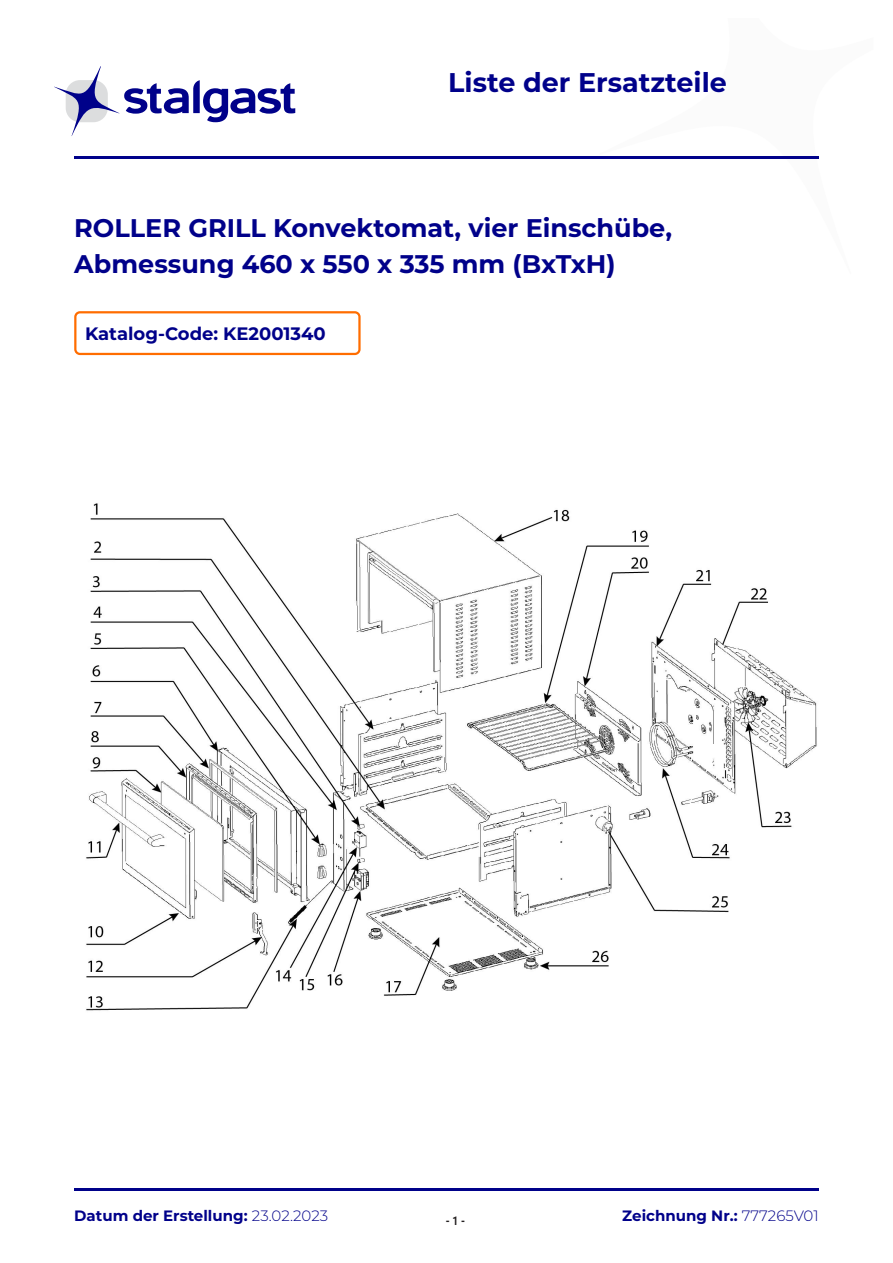
<style>
.page{position:relative;width:893px;height:1263px;background:#fff}
.page>*{position:absolute;margin:0;border:0;box-sizing:border-box;transform-origin:0 0}
.t1{font:700 27px "Montserrat";color:#00018a}
.t2{font:700 25.5px/36px "Montserrat";color:#00018a}
.t3{font:700 18px "Montserrat";color:#00018a}
.t4{font:700 15px "Montserrat";color:#00018a}
.t5{font:700 12px "Roboto";color:#231f20;scale:.86 1}
.s1{font-weight:300}
</style>
<div class="page">
<svg style="left:54px;top:66px;width:241px;height:70px"></svg>
<hr style="left:74px;top:156px;width:745px;height:2px;background:#00018a">
<hr style="left:74px;top:1188px;width:745px;height:3px;background:#00018a">
<div style="left:74px;top:311px;width:287px;height:44px;border:2px solid #ff6d00;border-radius:5px"></div>
<img style="left:86px;top:503px;width:731px;height:508px">
<p class="t1" style="left:448px;top:63px;width:280px">Liste der Ersatzteile</p>
<p class="t2" style="left:74px;top:209px;width:599px">ROLLER GRILL Konvektomat, vier Einschübe,<br>Abmessung 460 x 550 x 335 mm (BxTxH)</p>
<p class="t3" style="left:85px;top:320px;width:242px">Katalog-Code: KE2001340</p>
<p class="t4" style="left:74px;top:1205px;width:255px">Datum der Erstellung: <span class="s1">23.02.2023</span></p>
<p class="t5" style="left:446px;top:1212px;width:24px">- 1 -</p>
<p class="t4" style="left:622px;top:1205px;width:198px">Zeichnung Nr.: <span class="s1">777265V01</span></p>
</div>
